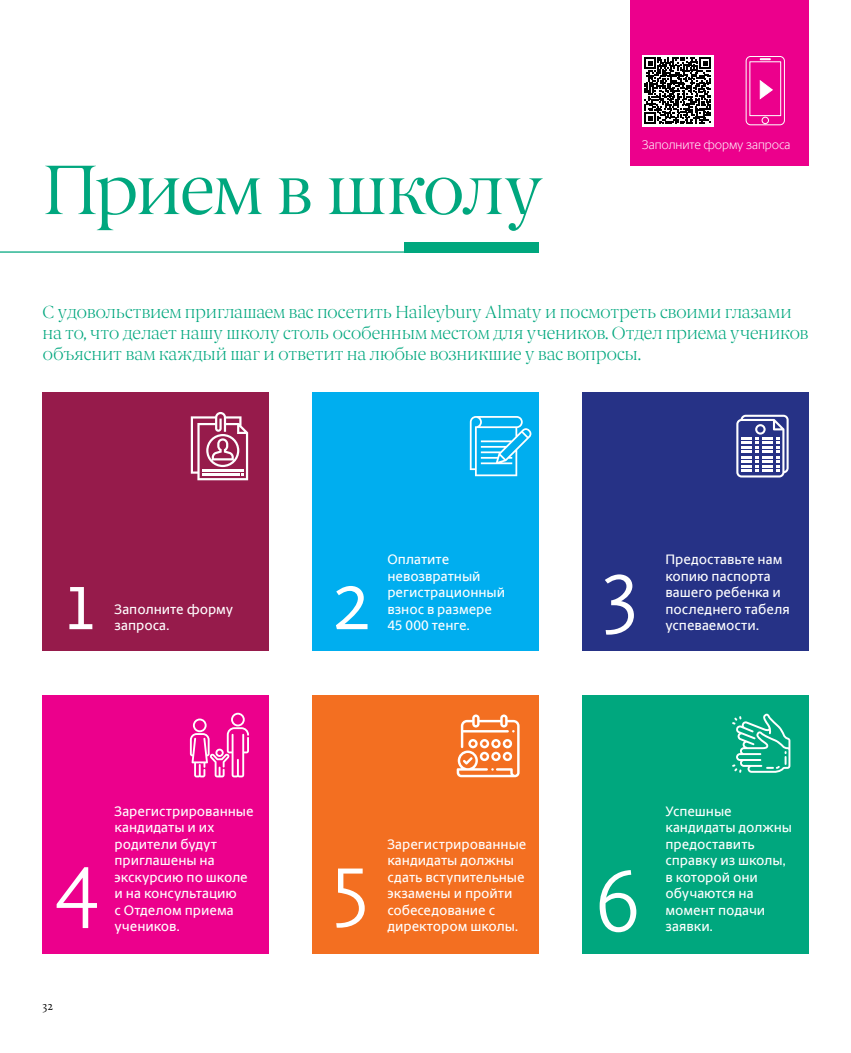
<style>
.page{position:relative;width:851px;height:1053px;background:#fff}
.page>*{position:absolute;margin:0;border:0;box-sizing:border-box;transform-origin:0 0}
.t1{font:300 90px "Calluna Sans";color:#fff}
.t2{font:70px "Berlingske Serif";letter-spacing:-.035em;color:#00a77e}
.t3{font:300 17.5px/21px "Berlingske Serif";letter-spacing:-.01em;color:#00a77e}
.t4{font:500 13.75px/16.5px "Berlingske Sans";letter-spacing:-.005em;color:#fff}
.t5{font:300 12.5px "Berlingske Sans";letter-spacing:-.01em;color:#fff}
.t6{font:300 12.5px "Calluna";color:#000}
</style>
<div class="page">
<div style="left:43px;top:393px;width:226px;height:258px;background:#961b4b"></div>
<div style="left:312px;top:393px;width:227px;height:258px;background:#00aeef"></div>
<div style="left:581px;top:393px;width:227px;height:258px;background:#263286"></div>
<div style="left:43px;top:694px;width:226px;height:259px;background:#ec008c"></div>
<div style="left:312px;top:694px;width:227px;height:259px;background:#f36f21"></div>
<div style="left:581px;top:694px;width:227px;height:259px;background:#00a77e"></div>
<svg style="left:191px;top:412px;width:57px;height:68px"></svg>
<svg style="left:190px;top:712px;width:59px;height:65px"></svg>
<svg style="left:470px;top:416px;width:61px;height:60px"></svg>
<svg style="left:736px;top:414px;width:52px;height:63px"></svg>
<svg style="left:456px;top:714px;width:63px;height:63px"></svg>
<svg style="left:732px;top:713px;width:58px;height:59px"></svg>
<div style="left:630px;top:0;width:178px;height:165px;background:#ec008c"></div>
<div style="left:641px;top:55px;width:72px;height:71px;background:#fff"></div>
<svg style="left:644px;top:57px;width:66px;height:67px"></svg>
<svg style="left:745px;top:56px;width:39px;height:69px"></svg>
<hr style="left:0;top:251px;width:539px;height:2px;background:#00a77e">
<div style="left:404px;top:242px;width:135px;height:11px;background:#00a77e"></div>
<h2 class="t2" style="left:43px;top:144px;width:502px">Прием в школу</h2>
<p class="t5" style="left:641px;top:136px;width:150px">Заполните форму запроса</p>
<p class="t3" style="left:43px;top:301px;width:767px">С удовольствием приглашаем вас посетить Haileybury Almaty и посмотреть своими глазами на то, что делает нашу школу столь особенным местом для учеников. Отдел приема учеников объяснит вам каждый шаг и ответит на любые возникшие у вас вопросы.</p>
<h1 class="t1" style="left:65px;top:545px;width:32px">1</h1>
<p class="t4" style="left:115px;top:600px;width:120px">Заполните форму запроса.</p>
<p class="t4" style="left:387px;top:551px;width:119px">Оплатите невозвратный регистрационный взнос в размере<br>45 000 тенге.</p>
<p class="t4" style="left:665px;top:551px;width:126px">Предоставьте нам копию паспорта вашего ребенка и последнего табеля успеваемости.</p>
<h1 class="t1" style="left:332px;top:545px;width:41px">2</h1>
<h1 class="t1" style="left:602px;top:533px;width:37px">3</h1>
<p class="t4" style="left:115px;top:802px;width:141px">Зарегистрированные кандидаты и их родители будут приглашены на экскурсию по школе и на консультацию<br>с Отделом приема учеников.</p>
<p class="t4" style="left:665px;top:802px;width:128px">Успешные кандидаты должны предоставить справку из школы, в которой они обучаются на момент подачи заявки.</p>
<p class="t4" style="left:387px;top:835px;width:141px">Зарегистрированные кандидаты должны сдать вступительные экзамены и пройти собеседование с директором школы.</p>
<h1 class="t1" style="left:54px;top:826px;width:48px">4</h1>
<h1 class="t1" style="left:333px;top:826px;width:37px">5</h1>
<h1 class="t1" style="left:595px;top:847px;width:47px">6</h1>
<p class="t6" style="left:43px;top:998px;width:12px">32</p>
</div>
